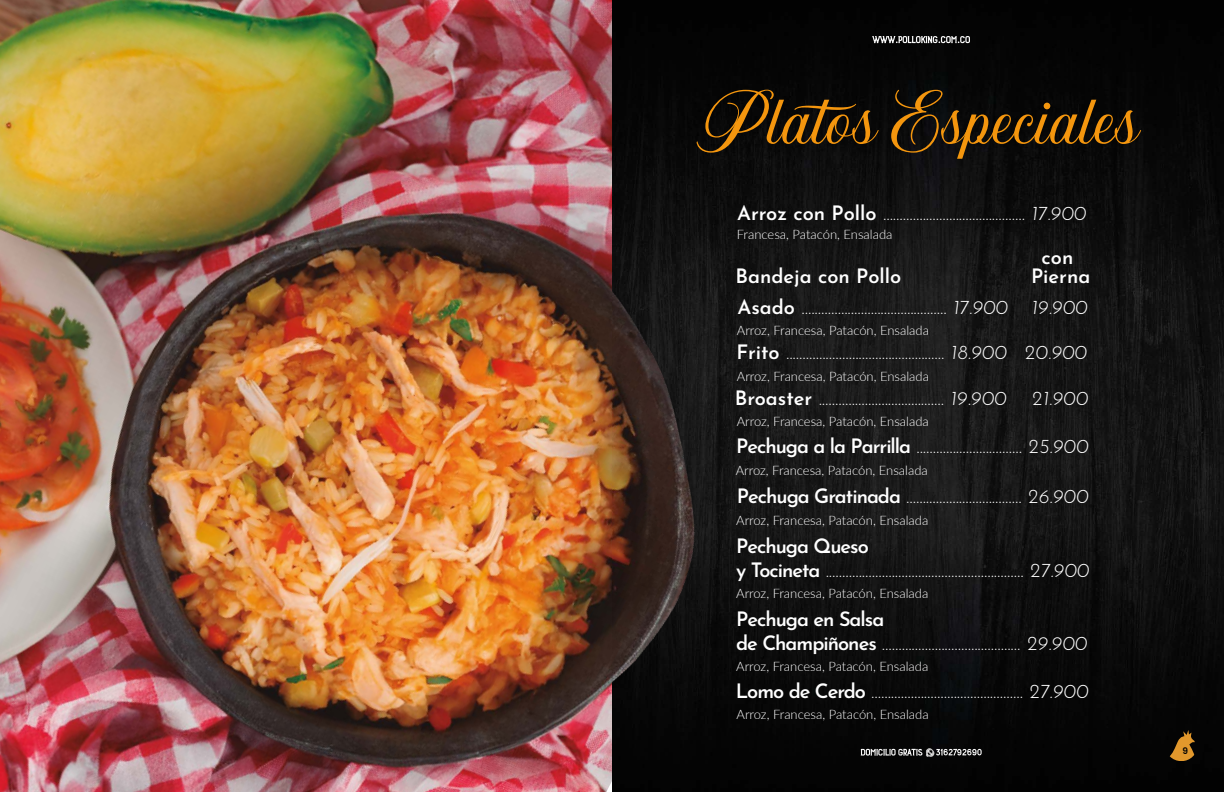
<style>
.page{position:relative;width:1224px;height:792px;background:#fff}
.page>*{position:absolute;margin:0;border:0;box-sizing:border-box;transform-origin:0 0}
.t1{font:59px "Nova Quinta PERSONALUSE";color:#f4960e}
.t2{font:300 20px/24px "Josefin Sans";color:#fff}
.t3{font:600 20px/19px "Josefin Sans";color:#fff;text-align:center}
.t4{font:italic 300 20px "Josefin Sans";color:#fff}
.t5{font:300 13px "Lato";color:#fff}
.t6{font:600 9px "Poppins";color:#020203}
.s1{font-weight:600}
.s2{font-style:italic}
</style>
<div class="page">
<img style="left:0;top:0;width:1224px;height:792px">
<svg style="left:1165px;top:730px;width:31px;height:31px"></svg>
<svg style="left:861px;top:748px;width:121px;height:9px"></svg>
<svg style="left:872px;top:36px;width:98px;height:7px"></svg>
<img style="left:612px;top:0;width:142px;height:781px">
<h1 class="t1" style="left:697px;top:89px;width:444px">Platos Especiales</h1>
<p class="t2" style="left:737px;top:200px;width:351px"><span class="s1">Arroz con Pollo</span> ........................................... <span class="s2">17.900</span></p>
<p class="t5" style="left:737px;top:226px;width:157px">Francesa, Patacón, Ensalada</p>
<p class="t3" style="left:736px;top:264px;width:167px">Bandeja con Pollo</p>
<p class="t2" style="left:738px;top:293px;width:272px"><span class="s1">Asado</span> ............................................ <span class="s2">17.900</span></p>
<p class="t2" style="left:736px;top:338px;width:272px"><span class="s1">Frito</span> ................................................ <span class="s2">18.900</span></p>
<p class="t2" style="left:735px;top:384px;width:273px"><span class="s1">Broaster</span> ...................................... <span class="s2">19.900</span></p>
<p class="t5" style="left:737px;top:322px;width:194px">Arroz, Francesa, Patacón, Ensalada</p>
<p class="t5" style="left:737px;top:367px;width:194px">Arroz, Francesa, Patacón, Ensalada</p>
<p class="t5" style="left:737px;top:413px;width:194px">Arroz, Francesa, Patacón, Ensalada</p>
<p class="t3" style="left:1031px;top:245px;width:61px">con<br>Pierna</p>
<p class="t4" style="left:1031px;top:290px;width:58px">19.900</p>
<p class="t4" style="left:1025px;top:335px;width:64px">20.900</p>
<p class="t4" style="left:1032px;top:381px;width:58px">21.900</p>
<p class="t2" style="left:736px;top:432px;width:354px"><span class="s1">Pechuga a la Parrilla</span> ................................ <span class="s2">25.900</span></p>
<p class="t2" style="left:737px;top:482px;width:353px"><span class="s1">Pechuga Gratinada</span> ................................... <span class="s2">26.900</span></p>
<p class="t2" style="left:736px;top:532px;width:355px"><span class="s1">Pechuga Queso<br>y Tocineta</span> ............................................................ <span class="s2">27.900</span></p>
<p class="t2" style="left:736px;top:605px;width:353px"><span class="s1">Pechuga en Salsa<br>de Champiñones</span> .......................................... <span class="s2">29.900</span></p>
<p class="t2" style="left:736px;top:678px;width:355px"><span class="s1">Lomo de Cerdo</span> .............................................. <span class="s2">27.900</span></p>
<p class="t5" style="left:736px;top:461px;width:194px">Arroz, Francesa, Patacón, Ensalada</p>
<p class="t5" style="left:736px;top:511px;width:194px">Arroz, Francesa, Patacón, Ensalada</p>
<p class="t5" style="left:736px;top:584px;width:194px">Arroz, Francesa, Patacón, Ensalada</p>
<p class="t5" style="left:736px;top:657px;width:194px">Arroz, Francesa, Patacón, Ensalada</p>
<p class="t5" style="left:737px;top:705px;width:194px">Arroz, Francesa, Patacón, Ensalada</p>
<p class="t6" style="left:1182px;top:746px;width:7px">9</p>
</div>
